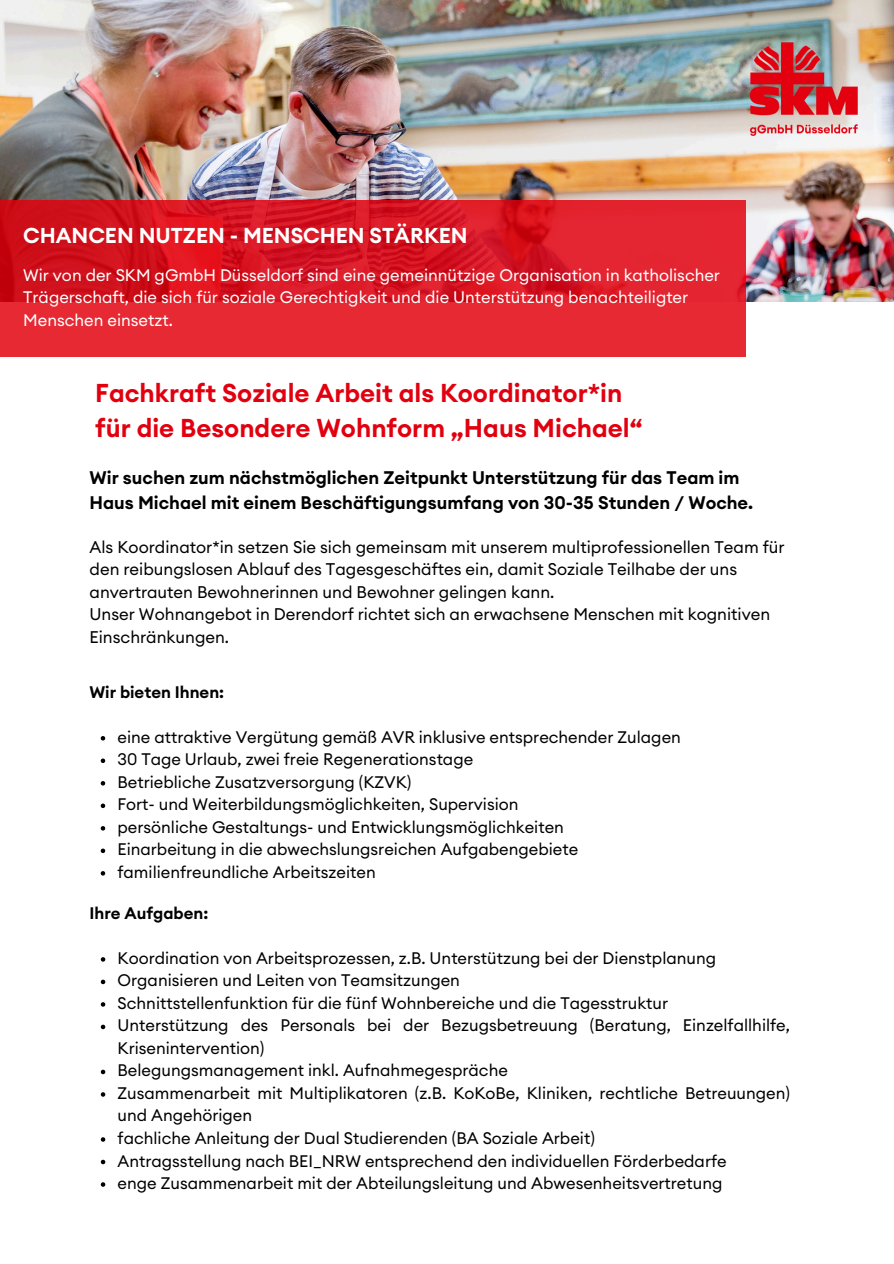
<style>
.page{position:relative;width:894px;height:1264px;background:#fff}
.page>*{position:absolute;margin:0;border:0;box-sizing:border-box;transform-origin:0 0}
.t1{font:600 25.5px/34.8px "Euclid Circular A";color:#e2000f}
.t2{font:600 21.3px "Euclid Circular A";color:#fff}
.t3{font:600 18px/24.8px "Euclid Circular A";color:#000}
.t4{font:16.65px/22.5px "Euclid Circular A";color:#000}
.t5{font:16.5px/22.5px "Euclid Circular A";color:#000}
.t6{font:16.5px/22.8px "Euclid Circular A";color:#fff}
.t7{font:600 16.5px "Euclid Circular A";color:#000}
</style>
<div class="page">
<svg style="left:101px;top:736px;width:4px;height:4px"></svg>
<svg style="left:101px;top:758px;width:4px;height:5px"></svg>
<svg style="left:101px;top:781px;width:4px;height:4px"></svg>
<svg style="left:101px;top:803px;width:4px;height:5px"></svg>
<svg style="left:101px;top:826px;width:4px;height:4px"></svg>
<svg style="left:101px;top:848px;width:4px;height:5px"></svg>
<svg style="left:101px;top:871px;width:4px;height:4px"></svg>
<svg style="left:101px;top:957px;width:4px;height:4px"></svg>
<svg style="left:101px;top:979px;width:4px;height:5px"></svg>
<svg style="left:101px;top:1002px;width:4px;height:4px"></svg>
<svg style="left:101px;top:1024px;width:4px;height:5px"></svg>
<svg style="left:101px;top:1069px;width:4px;height:5px"></svg>
<svg style="left:101px;top:1092px;width:4px;height:4px"></svg>
<svg style="left:101px;top:1137px;width:4px;height:4px"></svg>
<svg style="left:101px;top:1159px;width:4px;height:5px"></svg>
<svg style="left:101px;top:1182px;width:4px;height:4px"></svg>
<img style="left:0;top:0;width:893px;height:301px">
<svg style="left:0;top:200px;width:745px;height:157px;background:#dd1d29"></svg>
<img style="left:745px;top:37px;width:117px;height:104px">
<p class="t2" style="left:23px;top:225px;width:446px">CHANCEN NUTZEN - MENSCHEN STÄRKEN</p>
<p class="t6" style="left:23px;top:264px;width:698px">Wir von der SKM gGmbH Düsseldorf sind eine gemeinnützige Organisation in katholischer<br>Trägerschaft, die sich für soziale Gerechtigkeit und die Unterstützung benachteiligter<br>Menschen einsetzt.</p>
<p class="t1" style="left:95px;top:376px;width:548px">Fachkraft Soziale Arbeit als Koordinator*in für die Besondere Wohnform „Haus Michael“</p>
<p class="t3" style="left:89px;top:466px;width:665px">Wir suchen zum nächstmöglichen Zeitpunkt Unterstützung für das Team im<br>Haus Michael mit einem Beschäftigungsumfang von 30-35 Stunden / Woche.</p>
<p class="t4" style="left:89px;top:536px;width:696px">Als Koordinator*in setzen Sie sich gemeinsam mit unserem multiprofessionellen Team für den reibungslosen Ablauf des Tagesgeschäftes ein, damit Soziale Teilhabe der uns anvertrauten Bewohnerinnen und Bewohner gelingen kann.</p>
<p class="t4" style="left:89px;top:603px;width:682px">Unser Wohnangebot in Derendorf richtet sich an erwachsene Menschen mit kognitiven<br>Einschränkungen.</p>
<p class="t7" style="left:89px;top:684px;width:136px">Wir bieten Ihnen:</p>
<h2 class="t5" style="left:117px;top:726px;width:564px">eine attraktive Vergütung gemäß AVR inklusive entsprechender Zulagen</h2>
<p class="t5" style="left:117px;top:749px;width:357px">30 Tage Urlaub, zwei freie Regenerationstage</p>
<h1 class="t5" style="left:117px;top:771px;width:295px">Betriebliche Zusatzversorgung (KZVK)</h1>
<h3 class="t5" style="left:117px;top:794px;width:402px">Fort- und Weiterbildungsmöglichkeiten, Supervision</h3>
<p class="t5" style="left:117px;top:816px;width:448px">persönliche Gestaltungs- und Entwicklungsmöglichkeiten</p>
<p class="t5" style="left:117px;top:839px;width:462px">Einarbeitung in die abwechslungsreichen Aufgabengebiete</p>
<h3 class="t5" style="left:117px;top:861px;width:260px">familienfreundliche Arbeitszeiten</h3>
<p class="t7" style="left:89px;top:905px;width:120px">Ihre Aufgaben:</p>
<p class="t5" style="left:118px;top:947px;width:600px">Koordination von Arbeitsprozessen, z.B. Unterstützung bei der Dienstplanung</p>
<p class="t5" style="left:118px;top:970px;width:344px">Organisieren und Leiten von Teamsitzungen</p>
<p class="t5" style="left:118px;top:992px;width:552px">Schnittstellenfunktion für die fünf Wohnbereiche und die Tagesstruktur</p>
<p class="t5" style="left:118px;top:1015px;width:673px">Unterstützung des Personals bei der Bezugsbetreuung (Beratung, Einzelfallhilfe,<br>Krisenintervention)</p>
<p class="t5" style="left:118px;top:1060px;width:392px">Belegungsmanagement inkl. Aufnahmegespräche</p>
<p class="t5" style="left:118px;top:1082px;width:673px">Zusammenarbeit mit Multiplikatoren (z.B. KoKoBe, Kliniken, rechtliche Betreuungen) und Angehörigen</p>
<h3 class="t5" style="left:118px;top:1127px;width:478px">fachliche Anleitung der Dual Studierenden (BA Soziale Arbeit)</h3>
<p class="t5" style="left:118px;top:1150px;width:610px">Antragsstellung nach BEI_NRW entsprechend den individuellen Förderbedarfe</p>
<p class="t5" style="left:118px;top:1172px;width:606px">enge Zusammenarbeit mit der Abteilungsleitung und Abwesenheitsvertretung</p>
</div>
